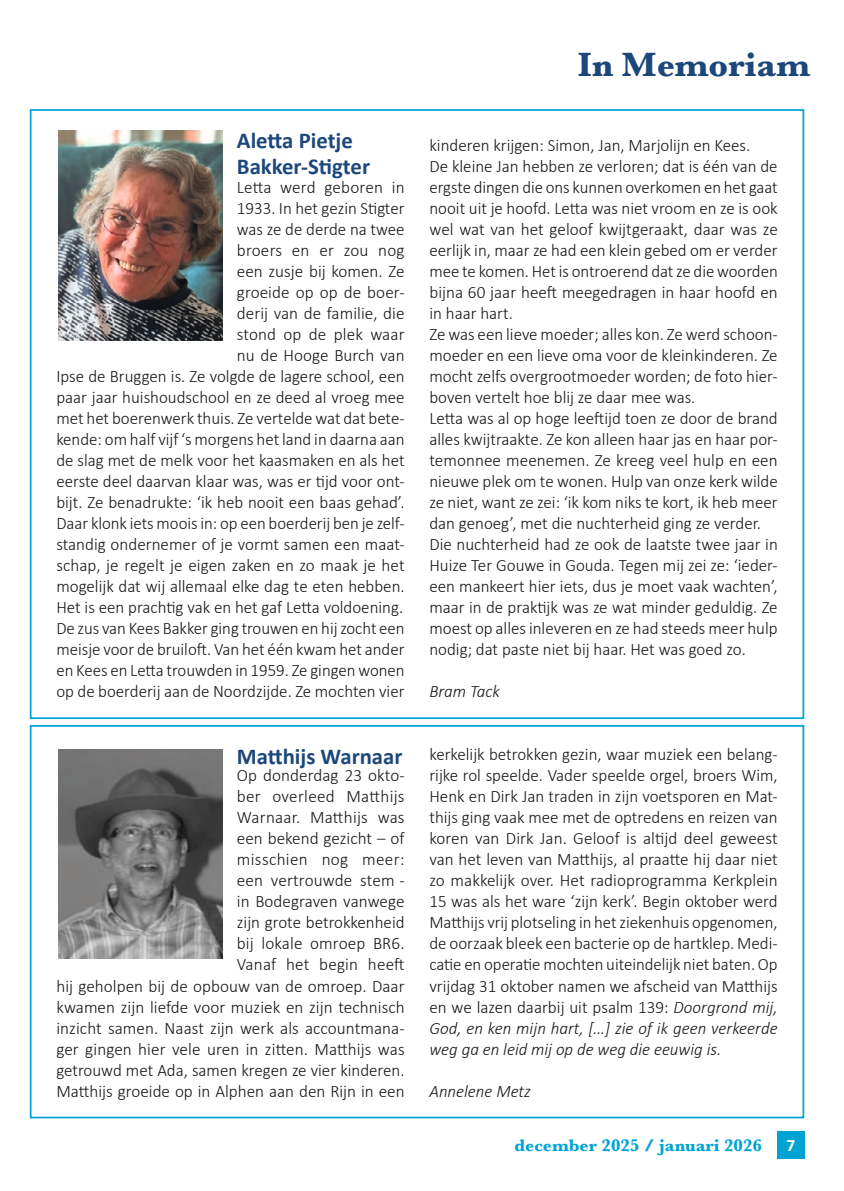
<style>
.page{position:relative;width:844px;height:1191px;background:#fff}
.page>*{position:absolute;margin:0;border:0;box-sizing:border-box;transform-origin:0 0}
.t1{font:700 35px "Baskerville";color:#1b477b}
.t2{font:700 22.75px/26.2px "Calibri";color:#1b477b}
.t3{font:300 17.5px/21px "Calibri";color:#151616;text-align:right}
.t4{font:700 17.5px "Baskerville";color:#00a3d4}
.t5{font:italic 300 17.5px "Calibri";color:#151616}
.t6{font:700 17.5px "Calibri";color:#fff}
.s1{font-style:italic}
</style>
<div class="page">
<div style="left:30px;top:725px;width:774px;height:393px;border:2px solid #00a3d4"></div>
<img style="left:58px;top:131px;width:164px;height:209px">
<img style="left:58px;top:749px;width:164px;height:209px">
<div style="left:776px;top:1131px;width:28px;height:28px;background:#00a3d4"></div>
<h2 class="t2" style="left:237px;top:126px;width:135px">Aletta Pietje<br>Bakker-Stigter</h2>
<p class="t3" style="left:56px;top:177px;width:350px">Letta werd geboren in<br>1933. In het gezin Stigter<br>was ze de derde na twee<br>broers en er zou nog<br>een zusje bij komen. Ze<br>groeide op op de boer-<br>derij van de familie, die<br>stond op de plek waar<br>nu de Hooge Burch van<br>Ipse de Bruggen is. Ze volgde de lagere school, een paar jaar huishoudschool en ze deed al vroeg mee met het boerenwerk thuis. Ze vertelde wat dat bete&shy;kende: om half vijf ‘s morgens het land in daarna aan de slag met de melk voor het kaasmaken en als het eerste deel daarvan klaar was, was er tijd voor ont&shy;bijt. Ze benadrukte: ‘ik heb nooit een baas gehad’.<br>Daar klonk iets moois in: op een boerderij ben je zelf&shy;standig ondernemer of je vormt samen een maat&shy;schap, je regelt je eigen zaken en zo maak je het mogelijk dat wij allemaal elke dag te eten hebben.<br>Het is een prachtig vak en het gaf Letta voldoening.<br>De zus van Kees Bakker ging trouwen en hij zocht een meisje voor de bruiloft. Van het één kwam het ander en Kees en Letta trouwden in 1959. Ze gingen wonen op de boerderij aan de Noordzijde. Ze mochten vier</p>
<h2 class="t2" style="left:237px;top:742px;width:167px">Matthijs Warnaar</h2>
<p class="t3" style="left:56px;top:765px;width:350px">Op donderdag 23 okto-<br>ber overleed Matthijs<br>Warnaar. Matthijs was<br>een bekend gezicht – of<br>misschien nog meer:<br>een vertrouwde stem -<br>in Bodegraven vanwege<br>zijn grote betrokkenheid<br>bij lokale omroep BR6.<br>Vanaf het begin heeft<br>hij geholpen bij de opbouw van de omroep. Daar kwamen zijn liefde voor muziek en zijn technisch inzicht samen. Naast zijn werk als accountmana&shy;ger gingen hier vele uren in zitten. Matthijs was getrouwd met Ada, samen kregen ze vier kinderen.<br>Matthijs groeide op in Alphen aan den Rijn in een</p>
<h1 class="t1" style="left:577px;top:40px;width:233px">In Memoriam</h1>
<p class="t3" style="left:429px;top:135px;width:350px;text-align:left">kinderen krijgen: Simon, Jan, Marjolijn en Kees.<br>De kleine Jan hebben ze verloren; dat is één van de ergste dingen die ons kunnen overkomen en het gaat nooit uit je hoofd. Letta was niet vroom en ze is ook wel wat van het geloof kwijtgeraakt, daar was ze eerlijk in, maar ze had een klein gebed om er verder mee te komen. Het is ontroerend dat ze die woorden bijna 60 jaar heeft meegedragen in haar hoofd en in haar hart.<br>Ze was een lieve moeder; alles kon. Ze werd schoon&shy;moeder en een lieve oma voor de kleinkinderen. Ze mocht zelfs overgrootmoeder worden; de foto hier&shy;boven vertelt hoe blij ze daar mee was.<br>Letta was al op hoge leeftijd toen ze door de brand alles kwijtraakte. Ze kon alleen haar jas en haar por&shy;temonnee meenemen. Ze kreeg veel hulp en een nieuwe plek om te wonen. Hulp van onze kerk wilde ze niet, want ze zei: ‘ik kom niks te kort, ik heb meer dan genoeg’, met die nuchterheid ging ze verder.<br>Die nuchterheid had ze ook de laatste twee jaar in Huize Ter Gouwe in Gouda. Tegen mij zei ze: ‘ieder&shy;een mankeert hier iets, dus je moet vaak wachten’, maar in de praktijk was ze wat minder geduldig. Ze moest op alles inleveren en ze had steeds meer hulp nodig; dat paste niet bij haar. Het was goed zo.</p>
<p class="t5" style="left:429px;top:680px;width:72px">Bram Tack</p>
<p class="t3" style="left:429px;top:744px;width:350px;text-align:justify">kerkelijk betrokken gezin, waar muziek een belang&shy;rijke rol speelde. Vader speelde orgel, broers Wim, Henk en Dirk Jan traden in zijn voetsporen en Mat&shy;thijs ging vaak mee met de optredens en reizen van koren van Dirk Jan. Geloof is altijd deel geweest van het leven van Matthijs, al praatte hij daar niet zo makkelijk over. Het radioprogramma Kerkplein 15 was als het ware ‘zijn kerk’. Begin oktober werd Matthijs vrij plotseling in het ziekenhuis opgenomen, de oorzaak bleek een bacterie op de hartklep. Medi&shy;catie en operatie mochten uiteindelijk niet baten. Op vrijdag 31 oktober namen we afscheid van Matthijs en we lazen daarbij uit psalm 139: <span class="s1">Doorgrond mij, God, en ken mijn hart, […] zie of ik geen verkeerde weg ga en leid mij op de weg die eeuwig is.</span></p>
<p class="t5" style="left:429px;top:1079px;width:103px">Annelene Metz</p>
<p class="t4" style="left:514px;top:1133px;width:249px">december 2025 / januari 2026</p>
<p class="t6" style="left:786px;top:1133px;width:10px">7</p>
</div>
